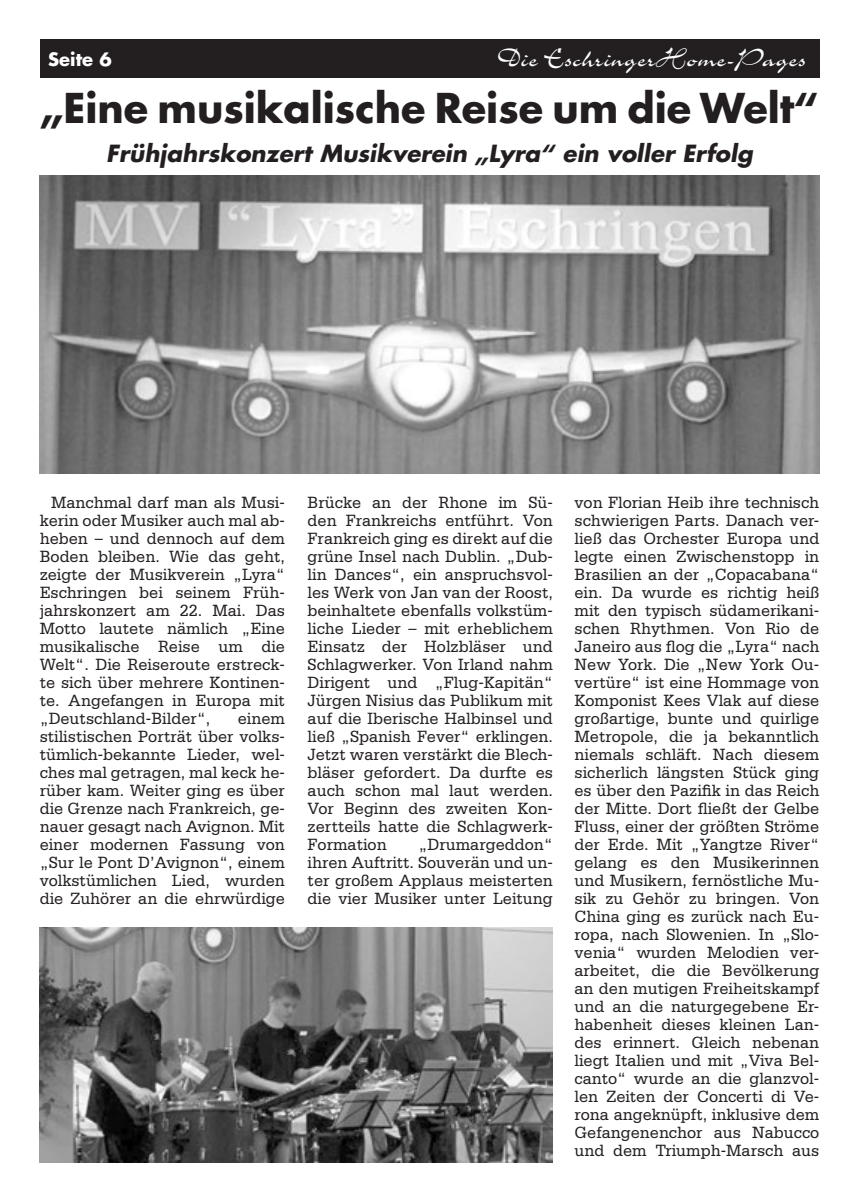
<style>
.page{position:relative;width:859px;height:1202px;background:#fff}
.page>*{position:absolute;margin:0;border:0;box-sizing:border-box;transform-origin:0 0}
.Uberschrift{font:700 40px "Futura LT";color:#231f20}
.t1{font:29px "Charme LT";color:#fff}
.Zwischenüberschrift{font:italic 700 23px "Futura LT";color:#231f20}
.t2{font:700 18px "Futura LT";color:#fff}
.Grundtext{font:17.2px/18px "Serifa LT";color:#231f20;text-align:justify;scale:.95 1}
</style>
<div class="page">
<div style="left:40px;top:40px;width:779px;height:38px;background:#231f20"></div>
<img style="left:40px;top:176px;width:779px;height:297px">
<img style="left:40px;top:927px;width:513px;height:235px">
<p class="t2" style="left:48px;top:47px;width:65px">Seite 6</p>
<p class="t1" style="left:498px;top:44px;width:310px">Die EschringerHome-Pages</p>
<p class="Uberschrift" style="left:40px;top:81px;width:781px">„Eine musikalische Reise um die Welt“</p>
<p class="Zwischenüberschrift" style="left:106px;top:138px;width:648px">Frühjahrskonzert Musikverein „Lyra“ ein voller Erfolg</p>
<p class="Grundtext" style="left:40px;top:493px;width:260px;text-indent:11px">Manchmal darf man als Musi&shy;kerin oder Musiker auch mal ab&shy;heben – und dennoch auf dem Boden bleiben. Wie das geht, zeigte der Musikverein „Lyra“ Eschringen bei seinem Früh&shy;jahrskonzert am 22. Mai. Das Motto lautete nämlich „Eine musikalische Reise um die Welt“. Die Reiseroute erstreck&shy;te sich über mehrere Kontinen&shy;te. Angefangen in Europa mit „Deutschland-Bilder“,</p>
<p class="Grundtext" style="left:40px;top:709px;width:260px;text-indent:198px">einem stilistischen Porträt über volks&shy;tümlich-bekannte Lieder, wel&shy;ches mal getragen, mal keck he&shy;rüber kam. Weiter ging es über die Grenze nach Frankreich, ge&shy;nauer gesagt nach Avignon. Mit einer modernen Fassung von „Sur le Pont D’Avignon“, einem volkstümlichen Lied, wurden die Zuhörer an die ehrwürdige</p>
<p class="Grundtext" style="left:308px;top:493px;width:260px">Brücke an der Rhone im Sü&shy;den Frankreichs entführt. Von Frankreich ging es direkt auf die grüne Insel nach Dublin. „Dub&shy;lin Dances“, ein anspruchsvol&shy;les Werk von Jan van der Roost, beinhaltete ebenfalls volkstüm&shy;liche Lieder – mit erheblichem Einsatz der Holzbläser und Schlagwerker. Von Irland nahm Dirigent und „Flug-Kapitän“ Jürgen Nisius das Publikum mit auf die Iberische Halbinsel und ließ „Spanish Fever“ erklingen.<br>Jetzt waren verstärkt die Blech&shy;bläser gefordert. Da durfte es auch schon mal laut werden.<br>Vor Beginn des zweiten Kon&shy;zertteils hatte die Schlagwerk-Formation</p>
<p class="Grundtext" style="left:308px;top:835px;width:260px;text-indent:111px">„Drumargeddon“ ihren Auftritt. Souverän und un&shy;ter großem Applaus meisterten die vier Musiker unter Leitung</p>
<p class="Grundtext" style="left:574px;top:493px;width:259px">von Florian Heib ihre technisch schwierigen Parts. Danach ver&shy;ließ das Orchester Europa und legte einen Zwischenstopp in Brasilien an der „Copacabana“ ein. Da wurde es richtig heiß mit den typisch südamerikani&shy;schen Rhythmen. Von Rio de Janeiro aus flog die „Lyra“ nach New York. Die „New York Ou&shy;vertüre“ ist eine Hommage von Komponist Kees Vlak auf diese großartige, bunte und quirlige Metropole, die ja bekanntlich niemals schläft. Nach diesem sicherlich längsten Stück ging es über den Pazifik in das Reich der Mitte. Dort fließt der Gelbe Fluss, einer der größten Ströme der Erde. Mit „Yangtze River“ gelang es den Musikerinnen und Musikern, fernöstliche Mu&shy;sik zu Gehör zu bringen. Von China ging es zurück nach Eu&shy;ropa, nach Slowenien. In „Slo&shy;venia“ wurden Melodien ver&shy;arbeitet, die die Bevölkerung an den mutigen Freiheitskampf und an die naturgegebene Er&shy;habenheit dieses kleinen Lan&shy;des erinnert. Gleich nebenan liegt Italien und mit „Viva Bel&shy;canto“ wurde an die glanzvol&shy;len Zeiten der Concerti di Ve&shy;rona angeknüpft, inklusive dem Gefangenenchor aus Nabucco und dem Triumph-Marsch aus</p>
</div>
